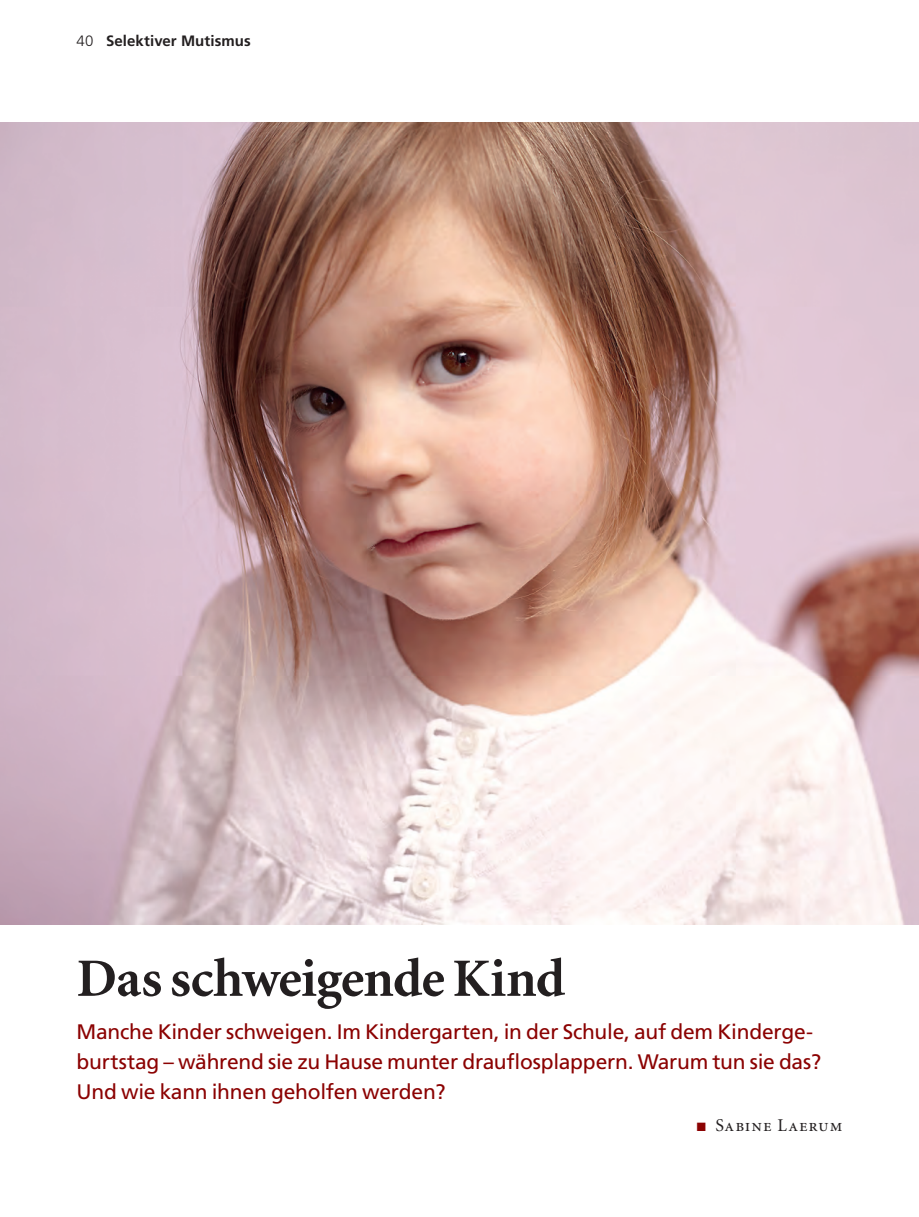
<style>
.page{position:relative;width:919px;height:1217px;background:#fff}
.page>*{position:absolute;margin:0;border:0;box-sizing:border-box;transform-origin:0 0}
.t1{font:700 54px "Minion";letter-spacing:-.01em;color:#231f20}
.t2{font:21px/30px "Frutiger";letter-spacing:-.01em;color:#8b0202}
.t3{font:18px "Minion Regular SC";letter-spacing:.055em;color:#231f20}
.t4{font:700 15px "Frutiger";letter-spacing:.005em;color:#231f20}
.s1{font-weight:300}
.s2{color:#8b0202}
</style>
<div class="page">
<img style="left:0;top:122px;width:918px;height:802px">
<p class="t4" style="left:77px;top:32px;width:176px"><span class="s1">40</span> Selektiver Mutismus</p>
<h1 class="t1" style="left:77px;top:950px;width:490px">Das schweigende Kind</h1>
<p class="t2" style="left:77px;top:1015px;width:746px">Manche Kinder schweigen. Im Kindergarten, in der Schule, auf dem Kinderge&shy;burtstag – während sie zu Hause munter drauflosplappern. Warum tun sie das?<br>Und wie kann ihnen geholfen werden?</p>
<p class="t3" style="left:696px;top:1116px;width:147px"><span class="s2">■</span> Sabine Laerum</p>
</div>
